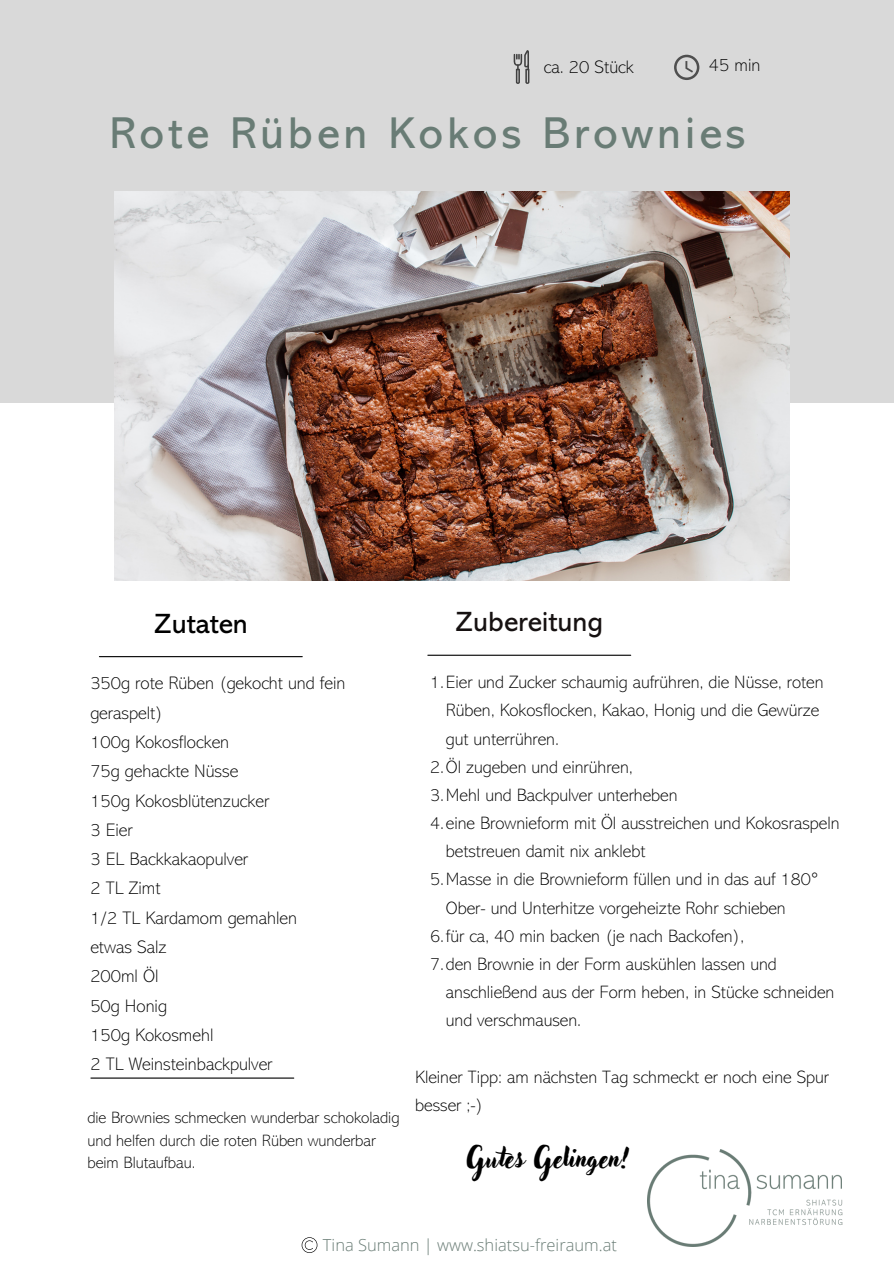
<style>
.page{position:relative;width:894px;height:1264px;background:#fff}
.page>*{position:absolute;margin:0;border:0;box-sizing:border-box;transform-origin:0 0}
.t1{font:44.85px "Abadi MT Std";letter-spacing:.085em;color:#697c75}
.t2{font:28.05px "Abadi MT Std";color:#161111}
.t3{font:28.05px "Abadi MT Std";color:#000}
.t4{font:27px "Adlery Pro";color:#000}
.t5{font:200 18.3px/29.2px "Abadi MT Std";color:#000}
.t6{font:200 18px/28.2px "Abadi MT Std";color:#000}
.t7{font:200 16.5px/22.5px "Abadi MT Std";color:#000}
.t8{font:300 16.5px "Open Sans";color:#697c75}
</style>
<div class="page">
<div style="left:0;top:0;width:893px;height:403px;background:#d9d9d9"></div>
<img style="left:114px;top:191px;width:674px;height:389px">
<hr style="left:99px;top:656px;width:203px;height:1px;background:#000">
<hr style="left:428px;top:654px;width:202px;height:1px;background:#000">
<hr style="left:91px;top:1077px;width:203px;height:1px;background:#000">
<svg style="left:513px;top:50px;width:16px;height:34px"></svg>
<svg style="left:674px;top:55px;width:25px;height:25px"></svg>
<img style="left:647px;top:1149px;width:196px;height:97px">
<svg style="left:301px;top:1237px;width:16px;height:15px"></svg>
<p class="t5" style="left:543px;top:54px;width:91px">ca. 20 Stück</p>
<p class="t5" style="left:708px;top:53px;width:53px">45 min</p>
<h1 class="t1" style="left:110px;top:117px;width:637px">Rote Rüben Kokos Brownies</h1>
<h2 class="t3" style="left:154px;top:613px;width:95px">Zutaten</h2>
<h2 class="t2" style="left:455px;top:612px;width:150px">Zubereitung</h2>
<p class="t5" style="left:90px;top:670px;width:256px">350g rote Rüben (gekocht und fein geraspelt)<br>100g Kokosflocken<br>75g gehackte Nüsse<br>150g Kokosblütenzucker<br>3 Eier<br>3 EL Backkakaopulver<br>2 TL Zimt<br>1/2 TL Kardamom gemahlen<br>etwas Salz<br>200ml Öl<br>50g Honig<br>150g Kokosmehl<br>2 TL Weinsteinbackpulver</p>
<p class="t7" style="left:87px;top:1108px;width:313px">die Brownies schmecken wunderbar schokoladig und helfen durch die roten Rüben wunderbar beim Blutaufbau.</p>
<p class="t6" style="left:430px;top:670px;width:395px">1.Eier und Zucker schaumig aufrühren, die Nüsse, roten</p>
<p class="t6" style="left:446px;top:698px;width:374px">Rüben, Kokosflocken, Kakao, Honig und die Gewürze</p>
<p class="t6" style="left:446px;top:726px;width:115px">gut unterrühren.</p>
<p class="t6" style="left:430px;top:754px;width:204px">2.Öl zugeben und einrühren,</p>
<p class="t6" style="left:430px;top:782px;width:249px">3.Mehl und Backpulver unterheben</p>
<p class="t6" style="left:430px;top:810px;width:411px">4.eine Brownieform mit Öl ausstreichen und Kokosraspeln</p>
<p class="t6" style="left:446px;top:839px;width:201px">betstreuen damit nix anklebt</p>
<p class="t6" style="left:430px;top:867px;width:389px">5.Masse in die Brownieform füllen und in das auf 180°</p>
<p class="t6" style="left:446px;top:895px;width:341px">Ober- und Unterhitze vorgeheizte Rohr schieben</p>
<p class="t6" style="left:430px;top:923px;width:315px">6.für ca, 40 min backen (je nach Backofen),</p>
<p class="t6" style="left:430px;top:951px;width:348px">7.den Brownie in der Form auskühlen lassen und</p>
<p class="t6" style="left:446px;top:979px;width:390px">anschließend aus der Form heben, in Stücke schneiden</p>
<p class="t6" style="left:446px;top:1007px;width:137px">und verschmausen.</p>
<p class="t6" style="left:415px;top:1064px;width:415px">Kleiner Tipp: am nächsten Tag schmeckt er noch eine Spur besser ;-)</p>
<h3 class="t4" style="left:466px;top:1145px;width:164px">Gutes Gelingen!</h3>
<p class="t8" style="left:323px;top:1233px;width:295px">Tina Sumann | www.shiatsu-freiraum.at</p>
</div>
